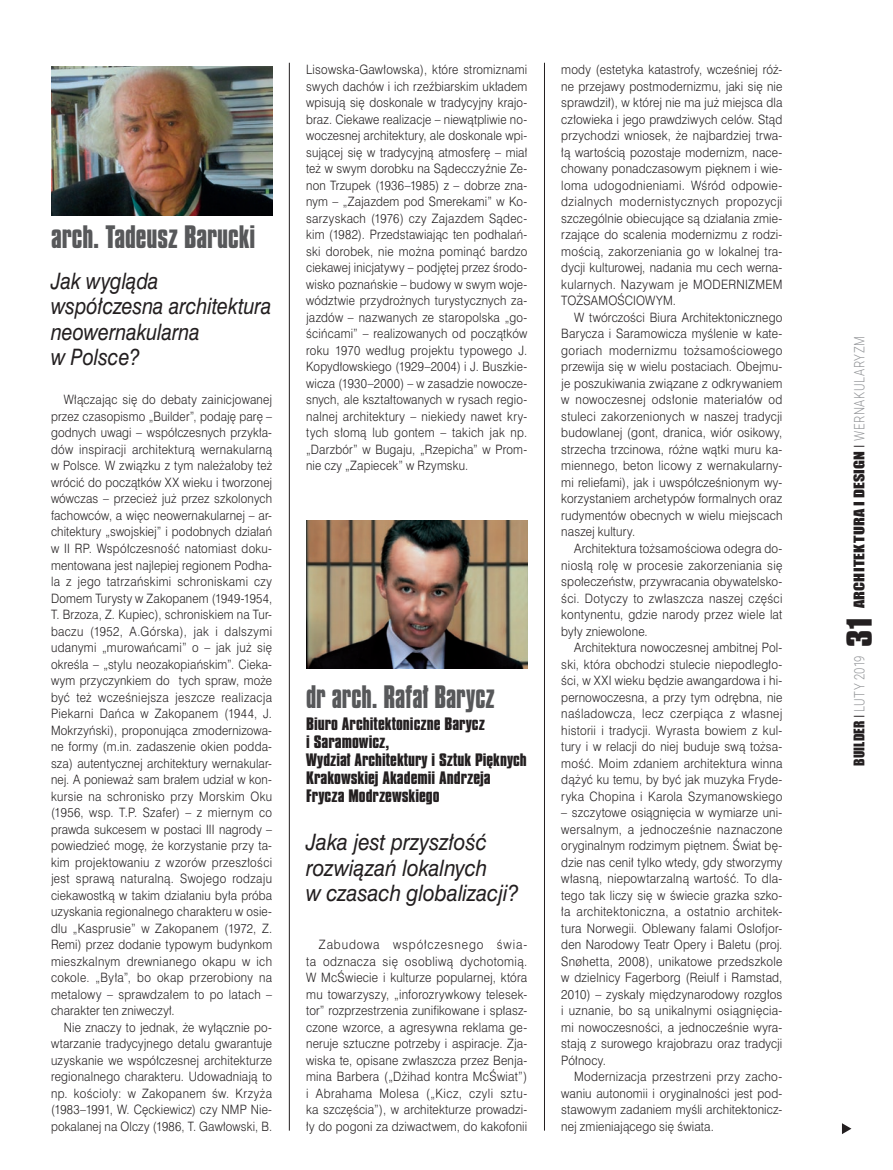
<style>
.page{position:relative;width:893px;height:1170px;background:#fff}
.page>*{position:absolute;margin:0;border:0;box-sizing:border-box;transform-origin:0 0}
.nazwisko_nowe{font:700 27px "Compacta PL";letter-spacing:-.005em;color:#57585a;scale:.96 1}
.nazwisko_nowe-2{font:700 27px "Compacta PL";letter-spacing:-.005em;color:#57585a;scale:.91 1}
.Styl_akapitowy_2{font:italic 21px/25.5px "Swis 721 PL";letter-spacing:-.005em;color:#231f20;scale:.91 1}
.Styl_akapitowy_2-2{font:italic 21px/25.5px "Swis 721 PL";letter-spacing:-.005em;color:#231f20;scale:.87 1}
.stanowisko_nowe{font:700 15px/18px "Compacta PL";color:#231f20;scale:1.1 1}
.stanowisko_nowe-2{font:700 15px "Compacta PL";color:#231f20;scale:1.09 1}
.t1{font:300 14.25px "Roboto";letter-spacing:.015em;color:#939598;scale:.8 1}
.t2{font:13.5px "Impact";letter-spacing:.015em;color:#231f20;scale:1.2 1}
.tekst_swiss{font:12px/16.5px "Swis 721 Lt PL";letter-spacing:.015em;color:#231f20;text-align:justify;scale:.92 1}
.tekst_swiss-2{font:12px/16.5px "Swis 721 Lt PL";letter-spacing:.015em;color:#231f20;text-align:justify;scale:.91 1}
.s1{font-family:"Swis 721 Lt PL"}
.s2{font-family:"Roboto";font-weight:300;font-size:14.25px;color:#939598}
.s3{font-family:"Impact";font-weight:400;font-size:13.5px;color:#231f20}
.s4{font-family:"Swis 721 Lt PL";font-weight:400;font-size:13.5px;color:#231f20}
.s5{font-family:"Compacta PL";font-weight:700;font-size:30px;color:#231f20}
</style>
<div class="page">
<img style="left:51px;top:66px;width:221px;height:149px">
<hr style="left:289px;top:63px;width:1px;height:1067px;background:#231f20">
<hr style="left:544px;top:63px;width:1px;height:1067px;background:#231f20">
<img style="left:306px;top:520px;width:221px;height:149px">
<svg style="left:842px;top:1123px;width:9px;height:11px"></svg>
<p class="nazwisko_nowe" style="left:51px;top:220px;width:214px">arch. Tadeusz Barucki</p>
<p class="Styl_akapitowy_2-2" style="left:51px;top:268px;width:255px">Jak wygląda współczesna architektura neowernakularna<br>w Polsce?</p>
<p class="tekst_swiss-2" style="left:51px;top:391px;width:244px;text-indent:13px">Włączając się do debaty zainicjowanej przez czasopismo „Builder”, podaję parę – godnych uwagi – współczesnych przykła&shy;dów inspiracji architekturą wernakularną w Polsce. W związku z tym należałoby też wrócić do początków XX wieku i tworzonej wówczas – przecież już przez szkolonych fachowców, a więc neowernakularnej – ar&shy;chitektury „swojskiej” i podobnych działań w II RP. Współczesność natomiast doku&shy;mentowana jest najlepiej regionem Podha&shy;la z jego tatrzańskimi schroniskami czy Domem Turysty w Zakopanem (1949-1954, T. Brzoza, Z. Kupiec), schroniskiem na Tur&shy;baczu (1952, A.Górska), jak i dalszymi udanymi „murowańcami” o – jak już się określa – „stylu neozakopiańskim”. Cieka&shy;wym przyczynkiem do tych spraw, może być też wcześniejsza jeszcze realizacja Piekarni Dańca w Zakopanem (1944, J.<br>Mokrzyński), proponująca zmodernizowa&shy;ne formy (m.in. zadaszenie okien podda&shy;sza) autentycznej architektury wernakular&shy;nej. A ponieważ sam brałem udział w kon&shy;kursie na schronisko przy Morskim Oku (1956, wsp. T.P. Szafer) – z miernym co prawda sukcesem w postaci III nagrody – powiedzieć mogę, że korzystanie przy ta&shy;kim projektowaniu z wzorów przeszłości jest sprawą naturalną. Swojego rodzaju ciekawostką w takim działaniu była próba uzyskania regionalnego charakteru w osie&shy;dlu „Kasprusie” w Zakopanem (1972, Z.<br>Remi) przez dodanie typowym budynkom mieszkalnym drewnianego okapu w ich cokole. „Była”, bo okap przerobiony na metalowy – sprawdzałem to po latach – charakter ten zniweczył.</p>
<p class="tekst_swiss-2" style="left:51px;top:1018px;width:244px;text-indent:13px">Nie znaczy to jednak, że wyłącznie po&shy;wtarzanie tradycyjnego detalu gwarantuje uzyskanie we współczesnej architekturze regionalnego charakteru. Udowadniają to np. kościoły: w Zakopanem św. Krzyża (1983–1991, W. Cęckiewicz) czy NMP Nie&shy;pokalanej na Olczy (1986, T. Gawłowski, B.</p>
<p class="tekst_swiss-2" style="left:306px;top:61px;width:244px">Lisowska-Gawłowska), które stromiznami swych dachów i ich rzeźbiarskim układem wpisują się doskonale w tradycyjny krajo&shy;braz. Ciekawe realizacje – niewątpliwie no&shy;woczesnej architektury, ale doskonale wpi&shy;sującej się w tradycyjną atmosferę – miał też w swym dorobku na Sądecczyźnie Ze&shy;non Trzupek (1936–1985) z – dobrze zna&shy;nym – „Zajazdem pod Smerekami” w Ko&shy;sarzyskach (1976) czy Zajazdem Sądec&shy;kim (1982). Przedstawiając ten podhalań&shy;ski dorobek, nie można pominąć bardzo ciekawej inicjatywy – podjętej przez środo&shy;wisko poznańskie – budowy w swym woje&shy;wództwie przydrożnych turystycznych za&shy;jazdów – nazwanych ze staropolska „go&shy;ścińcami” – realizowanych od początków roku 1970 według projektu typowego J.<br>Kopydłowskiego (1929–2004) i J. Buszkie&shy;wicza (1930–2000) – w zasadzie nowocze&shy;snych, ale kształtowanych w rysach regio&shy;nalnej architektury – niekiedy nawet kry&shy;tych słomą lub gontem – takich jak np. „Darzbór” w Bugaju, „Rzepicha” w Prom&shy;nie czy „Zapiecek” w Rzymsku.</p>
<p class="nazwisko_nowe-2" style="left:306px;top:679px;width:209px">dr arch. Rafał Barycz</p>
<p class="stanowisko_nowe" style="left:306px;top:714px;width:164px">Biuro Architektoniczne Barycz i Saramowicz,</p>
<p class="stanowisko_nowe-2" style="left:306px;top:750px;width:204px">Wydział Architektury i Sztuk Pięknych</p>
<p class="stanowisko_nowe" style="left:306px;top:768px;width:169px">Krakowskiej Akademii Andrzeja<br>Frycza Modrzewskiego</p>
<p class="Styl_akapitowy_2" style="left:306px;top:829px;width:235px">Jaka jest przyszłość rozwiązań lokalnych<br>w czasach globalizacji?</p>
<p class="tekst_swiss" style="left:306px;top:936px;width:242px;text-indent:13px">Zabudowa współczesnego świa&shy;ta odznacza się osobliwą dychotomią.<br>W McŚwiecie i kulturze popularnej, która mu towarzyszy, „inforozrywkowy telesek&shy;tor” rozprzestrzenia zunifikowane i spłasz&shy;czone wzorce, a agresywna reklama ge&shy;neruje sztuczne potrzeby i aspiracje. Zja&shy;wiska te, opisane zwłaszcza przez Benja&shy;mina Barbera („Dżihad kontra McŚwiat”) i Abrahama Molesa („Kicz, czyli sztu&shy;ka szczęścia”), w architekturze prowadzi&shy;ły do pogoni za dziwactwem, do kakofonii</p>
<p class="tekst_swiss" style="left:561px;top:61px;width:242px">mody (estetyka katastrofy, wcześniej róż&shy;ne przejawy postmodernizmu, jaki się nie sprawdził), w której nie ma już miejsca dla człowieka i jego prawdziwych celów. Stąd przychodzi wniosek, że najbardziej trwa&shy;łą wartością pozostaje modernizm, nace&shy;chowany ponadczasowym pięknem i wie&shy;loma udogodnieniami. Wśród odpowie&shy;dzialnych modernistycznych propozycji szczególnie obiecujące są działania zmie&shy;rzające do scalenia modernizmu z rodzi&shy;mością, zakorzeniania go w lokalnej tra&shy;dycji kulturowej, nadania mu cech werna&shy;kularnych. Nazywam je MODERNIZMEM TOŻSAMOŚCIOWYM.</p>
<p class="tekst_swiss" style="left:561px;top:309px;width:242px;text-indent:13px">W twórczości Biura Architektonicznego Barycza i Saramowicza myślenie w kate&shy;goriach modernizmu tożsamościowego przewija się w wielu postaciach. Obejmu&shy;je poszukiwania związane z odkrywaniem w nowoczesnej odsłonie materiałów od stuleci zakorzenionych w naszej tradycji budowlanej (gont, dranica, wiór osikowy, strzecha trzcinowa, różne wątki muru ka&shy;miennego, beton licowy z wernakularny&shy;mi reliefami), jak i uwspółcześnionym wy&shy;korzystaniem archetypów formalnych oraz rudymentów obecnych w wielu miejscach naszej kultury.</p>
<p class="tekst_swiss" style="left:561px;top:540px;width:242px;text-indent:13px">Architektura tożsamościowa odegra do&shy;niosłą rolę w procesie zakorzeniania się społeczeństw, przywracania obywatelsko&shy;ści. Dotyczy to zwłaszcza naszej części kontynentu, gdzie narody przez wiele lat były zniewolone.</p>
<p class="tekst_swiss" style="left:561px;top:639px;width:242px;text-indent:13px">Architektura nowoczesnej ambitnej Pol&shy;ski, która obchodzi stulecie niepodległo&shy;ści, w XXI wieku będzie awangardowa i hi&shy;pernowoczesna, a przy tym odrębna, nie naśladowcza, lecz czerpiąca z własnej historii i tradycji. Wyrasta bowiem z kul&shy;tury i w relacji do niej buduje swą tożsa&shy;mość. Moim zdaniem architektura winna dążyć ku temu, by być jak muzyka Fryde&shy;ryka Chopina i Karola Szymanowskiego</p>
<p class="tekst_swiss" style="left:561px;top:804px;width:242px">– szczytowe osiągnięcia w wymiarze uni&shy;wersalnym, a jednocześnie naznaczone oryginalnym rodzimym piętnem. Świat bę&shy;dzie nas cenił tylko wtedy, gdy stworzymy własną, niepowtarzalną wartość. To dla&shy;tego tak liczy się w świecie grazka szko&shy;ła architektoniczna, a ostatnio architek&shy;tura Norwegii. Oblewany falami Oslofjor&shy;den Narodowy Teatr Opery i Baletu (proj.<br>Snøhetta, 2008), unikatowe przedszkole w dzielnicy Fagerborg (Reiulf i Ramstad, 2010) – zyskały międzynarodowy rozgłos i uznanie, bo są unikalnymi osiągnięcia&shy;mi nowoczesności, a jednocześnie wyra&shy;stają z surowego krajobrazu oraz tradycji Północy.</p>
<p class="tekst_swiss" style="left:561px;top:1068px;width:242px;text-indent:13px">Modernizacja przestrzeni przy zacho&shy;waniu autonomii i oryginalności jest pod&shy;stawowym zadaniem myśli architektonicz&shy;nej zmieniającego się świata.</p>
<p class="t2" style="left:849px;top:608px;width:228px;rotate:-90deg">ARCHITEKTURA I DESIGN <span class="s1">I</span> <span class="s2">WERNAKULARYZM</span></p>
<p class="t1" style="left:849px;top:765px;width:187px;rotate:-90deg"><span class="s3">BUILDER</span> <span class="s4">I</span> LUTY 2019 <span class="s5">31</span></p>
</div>
